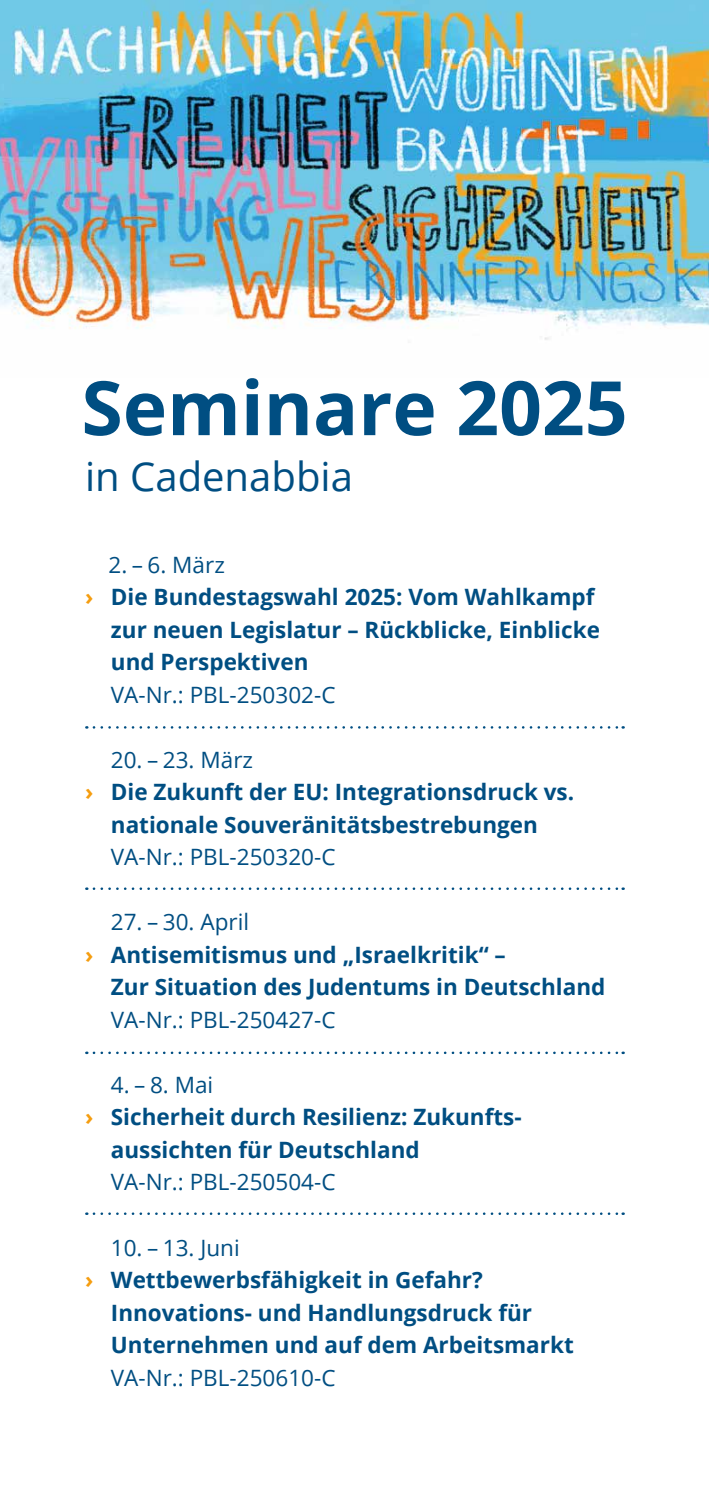
<style>
.page{position:relative;width:709px;height:1489px;background:#fff}
.page>*{position:absolute;margin:0;border:0;box-sizing:border-box;transform-origin:0 0}
.t1{font:700 75px "Open Sans";color:#004e82}
.t2{font:40px "Open Sans";color:#004e82}
.t3{font:700 22.5px "Open Sans";color:#004e82}
.t4{font:22.5px "Open Sans";color:#004e82}
.s1{color:#f59d0f}
</style>
<div class="page">
<img style="left:0;top:0;width:709px;height:340px">
<svg style="left:94px;top:726px;width:529px;height:2px"></svg>
<svg style="left:94px;top:887px;width:529px;height:2px"></svg>
<svg style="left:94px;top:1051px;width:529px;height:3px"></svg>
<svg style="left:94px;top:1212px;width:529px;height:2px"></svg>
<h1 class="t1" style="left:81px;top:355px;width:547px">Seminare 2025</h1>
<h2 class="t2" style="left:85px;top:448px;width:269px">in Cadenabbia</h2>
<p class="t4" style="left:108px;top:549px;width:118px">2. – 6. März</p>
<p class="t3" style="left:85px;top:581px;width:511px"><span class="s1">›</span> Die Bundestagswahl 2025: Vom Wahlkampf</p>
<p class="t3" style="left:111px;top:613px;width:490px">zur neuen Legislatur – Rückblicke, Einblicke</p>
<p class="t3" style="left:111px;top:646px;width:199px">und Perspektiven</p>
<p class="t4" style="left:111px;top:679px;width:226px">VA-Nr.: PBL-250302-C</p>
<p class="t4" style="left:111px;top:744px;width:144px">20. – 23. März</p>
<p class="t3" style="left:85px;top:776px;width:490px"><span class="s1">›</span> Die Zukunft der EU: Integrationsdruck vs.</p>
<p class="t3" style="left:111px;top:808px;width:428px">nationale Souveränitätsbestrebungen</p>
<p class="t4" style="left:111px;top:841px;width:226px">VA-Nr.: PBL-250320-C</p>
<p class="t4" style="left:111px;top:906px;width:140px">27. – 30. April</p>
<p class="t3" style="left:85px;top:938px;width:422px"><span class="s1">›</span> Antisemitismus und „Israelkritik“ –</p>
<p class="t3" style="left:111px;top:971px;width:496px">Zur Situation des Judentums in Deutschland</p>
<p class="t4" style="left:111px;top:1004px;width:226px">VA-Nr.: PBL-250427-C</p>
<p class="t4" style="left:111px;top:1069px;width:104px">4. – 8. Mai</p>
<p class="t3" style="left:85px;top:1101px;width:438px"><span class="s1">›</span> Sicherheit durch Resilienz: Zukunfts-</p>
<p class="t3" style="left:111px;top:1133px;width:310px">aussichten für Deutschland</p>
<p class="t4" style="left:111px;top:1166px;width:226px">VA-Nr.: PBL-250504-C</p>
<p class="t4" style="left:111px;top:1231px;width:130px">10. – 13. Juni</p>
<p class="t3" style="left:85px;top:1263px;width:399px"><span class="s1">›</span> Wettbewerbsfähigkeit in Gefahr?</p>
<p class="t3" style="left:111px;top:1296px;width:423px">Innovations- und Handlungsdruck für</p>
<p class="t3" style="left:111px;top:1328px;width:464px">Unternehmen und auf dem Arbeitsmarkt</p>
<p class="t4" style="left:111px;top:1361px;width:226px">VA-Nr.: PBL-250610-C</p>
</div>
